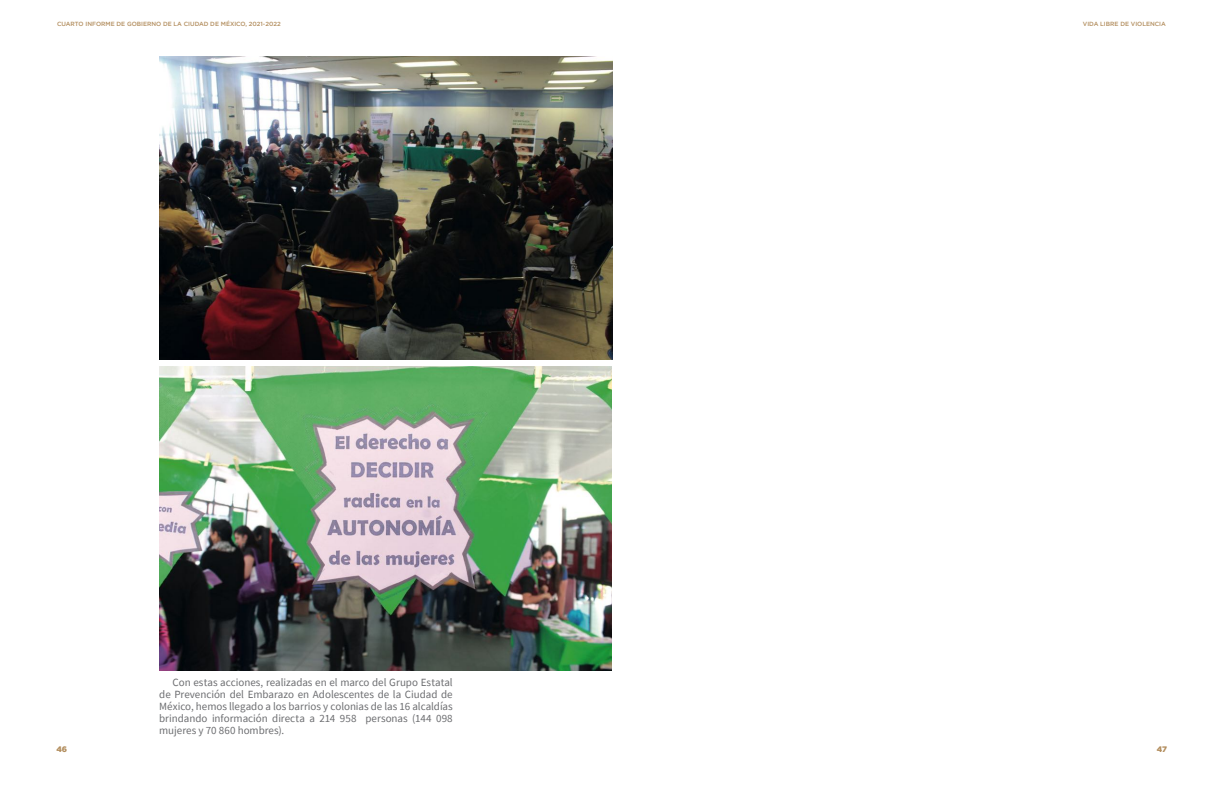
<style>
.page{position:relative;width:1224px;height:792px;background:#fff}
.page>*{position:absolute;margin:0;border:0;box-sizing:border-box;transform-origin:0 0}
.t1{font:11px/12px "Source Sans Pro";color:#6c6d70;text-align:justify}
.t2{font:900 8px "Gotham";color:#b28d5d}
.t3{font:500 6px "Gotham";color:#b28d5d}
</style>
<div class="page">
<img style="left:159px;top:57px;width:454px;height:302px">
<img style="left:159px;top:367px;width:453px;height:304px">
<p class="t3" style="left:57px;top:21px;width:225px">CUARTO INFORME DE GOBIERNO DE LA CIUDAD DE MÉXICO, 2021-2022</p>
<p class="t3" style="left:1083px;top:21px;width:85px">VIDA LIBRE DE VIOLENCIA</p>
<p class="t1" style="left:159px;top:676px;width:295px;text-indent:13px">Con estas acciones, realizadas en el marco del Grupo Estatal de Prevención del Embarazo en Adolescentes de la Ciudad de México, hemos llegado a los barrios y colonias de las 16 alcaldías brindando información directa a 214 958 personas (144 098 mujeres y 70 860 hombres).</p>
<p class="t2" style="left:56px;top:744px;width:12px">46</p>
<p class="t2" style="left:1157px;top:744px;width:12px">47</p>
</div>
